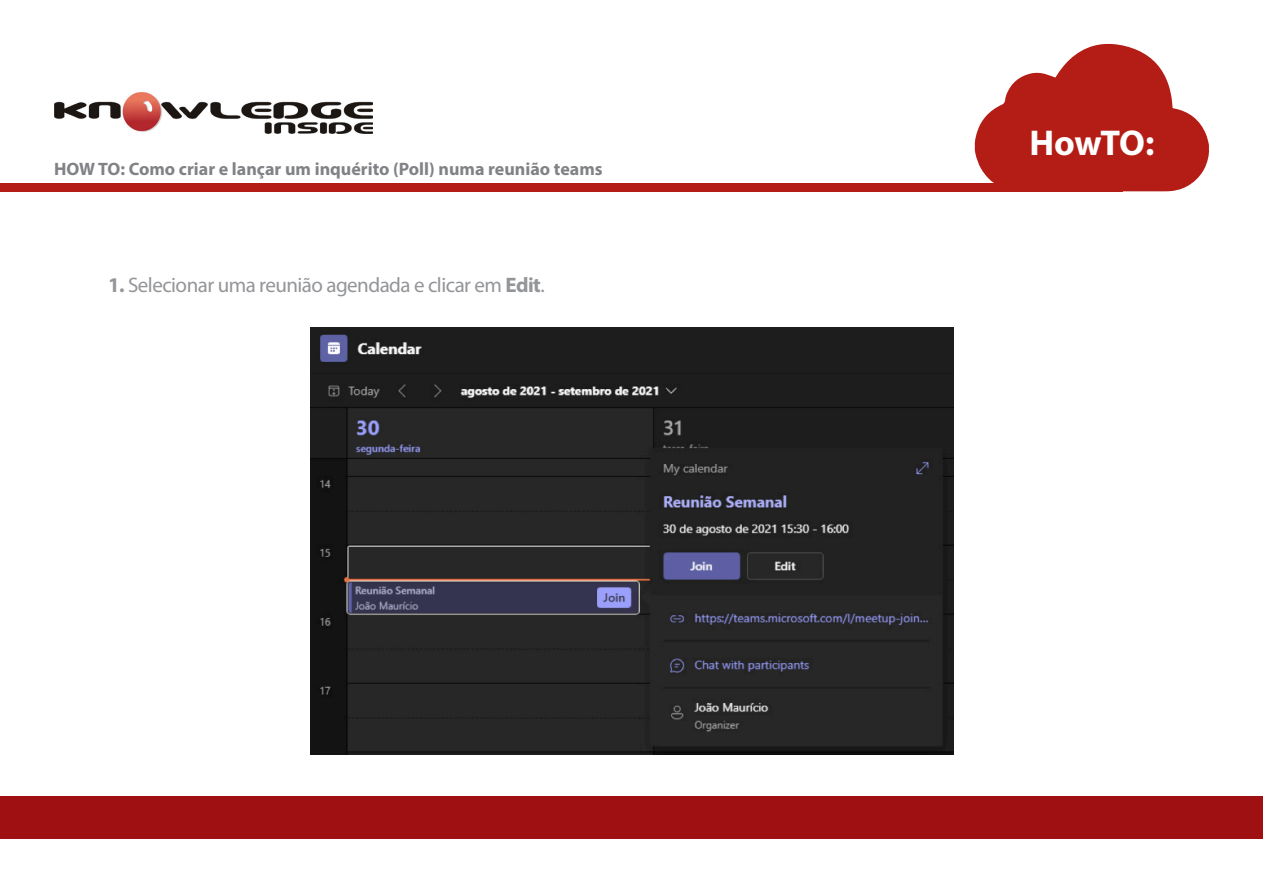
<style>
.page{position:relative;width:1263px;height:893px;background:#fff}
.page>*{position:absolute;margin:0;border:0;box-sizing:border-box;transform-origin:0 0}
.t1{font:700 36px "Myriad Pro";letter-spacing:-.02em;color:#fff}
.t2{font:21px "Myriad Pro";letter-spacing:-.025em;color:#939598}
.t3{font:700 18px "Myriad Pro";color:#808285}
.s1{font-weight:700}
</style>
<div class="page">
<div style="left:0;top:796px;width:1263px;height:43px;background:#9e1011"></div>
<div style="left:0;top:183px;width:1123px;height:8px;background:#b41d15"></div>
<svg style="left:975px;top:44px;width:234px;height:147px"></svg>
<img style="left:54px;top:92px;width:319px;height:42px">
<img style="left:311px;top:327px;width:643px;height:428px">
<p class="t3" style="left:54px;top:157px;width:550px">HOW TO: Como criar e lançar um inquérito (Poll) numa reunião teams</p>
<p class="t2" style="left:108px;top:272px;width:438px"><span class="s1">1.</span> Selecionar uma reunião agendada e clicar em <span class="s1">Edit</span>.</p>
<h1 class="t1" style="left:1029px;top:119px;width:126px">HowTO:</h1>
</div>
